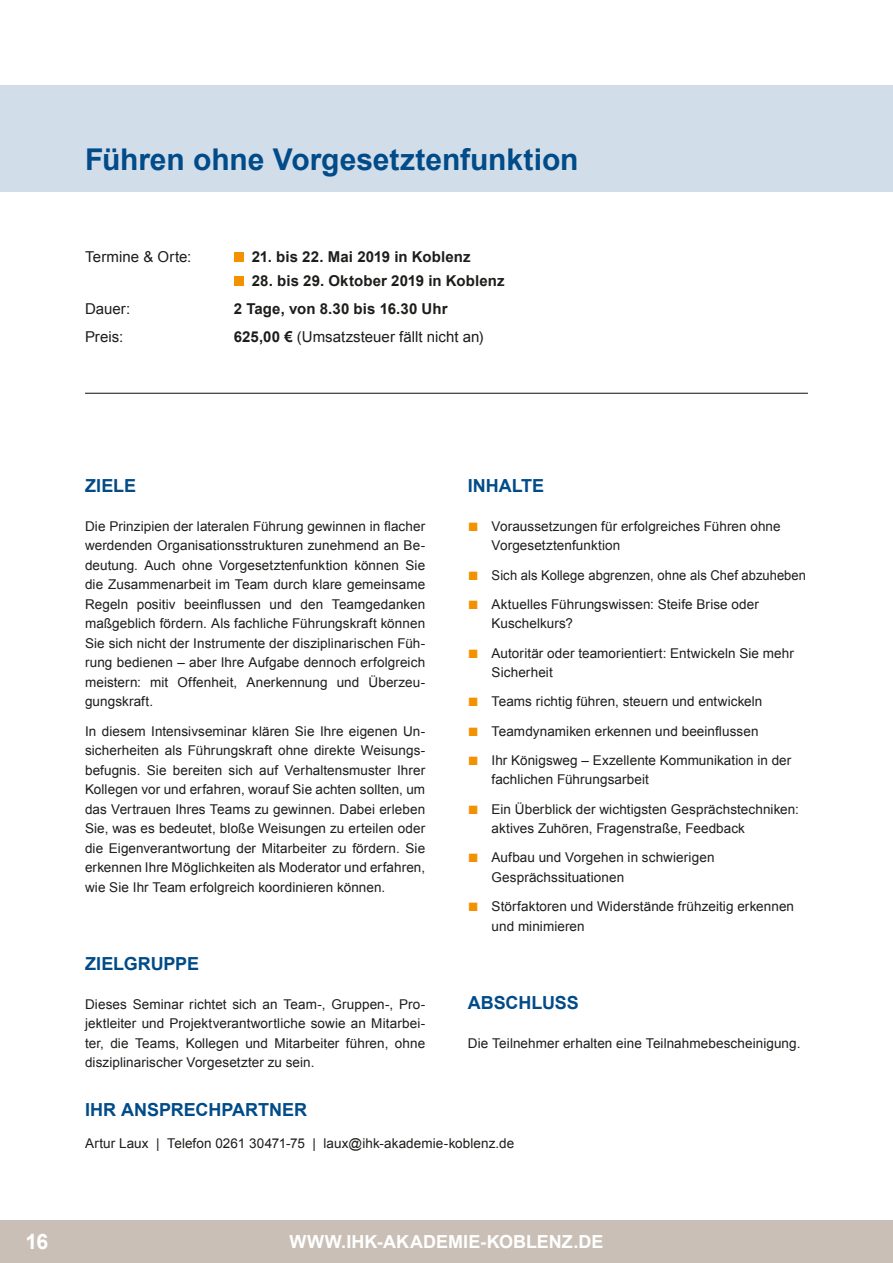
<style>
.page{position:relative;width:893px;height:1263px;background:#fff}
.page>*{position:absolute;margin:0;border:0;box-sizing:border-box;transform-origin:0 0}
.t1{font:700 30px "Arial";letter-spacing:-.005em;color:#004b88}
.t2{font:700 21.15px "Arial";color:#fff}
.t3{font:700 18px "Arial";color:#004b88}
.t4{font:700 18px "Arial";color:#fff}
.t5{font:700 15px "Arial";letter-spacing:.01em;color:#1d1d1b}
.t6{font:15px "Arial";color:#1d1d1b}
.t7{font:13.5px/19.5px "Arial";letter-spacing:.005em;color:#1d1d1b}
.t8{font:13.5px "Arial";letter-spacing:.005em;color:#1d1d1b;scale:.96 1}
.s1{font-weight:700}
.s2{font-size:18px;color:#f39200}
</style>
<div class="page">
<div style="left:0;top:1220px;width:893px;height:43px;background:#cabfb6"></div>
<div style="left:0;top:85px;width:893px;height:106px;background:#d2ddea"></div>
<hr style="left:85px;top:393px;width:723px;height:1px;background:#1d1d1b">
<div style="left:234px;top:252px;width:9px;height:10px;background:#f39200"></div>
<div style="left:234px;top:276px;width:9px;height:10px;background:#f39200"></div>
<h1 class="t1" style="left:85px;top:140px;width:495px">Führen ohne Vorgesetztenfunktion</h1>
<p class="t6" style="left:85px;top:247px;width:108px">Termine &amp; Orte:</p>
<p class="t5" style="left:252px;top:247px;width:221px">21. bis 22. Mai 2019 in Koblenz</p>
<p class="t5" style="left:252px;top:271px;width:254px">28. bis 29. Oktober 2019 in Koblenz</p>
<p class="t6" style="left:85px;top:299px;width:47px">Dauer:</p>
<p class="t5" style="left:234px;top:298px;width:215px">2 Tage, von 8.30 bis 16.30 Uhr</p>
<p class="t6" style="left:85px;top:327px;width:40px">Preis:</p>
<p class="t6" style="left:234px;top:327px;width:251px"><span class="s1">625,00 €</span> (Umsatzsteuer fällt nicht an)</p>
<h3 class="t3" style="left:85px;top:473px;width:53px">ZIELE</h3>
<p class="t7" style="left:85px;top:516px;width:342px;text-align:justify">Die Prinzipien der lateralen Führung gewinnen in flacher werdenden Organisationsstrukturen zunehmend an Be&shy;deutung. Auch ohne Vorgesetztenfunktion können Sie die Zusammenarbeit im Team durch klare gemeinsame Regeln positiv beeinflussen und den Teamgedanken maßgeblich fördern. Als fachliche Führungskraft können Sie sich nicht der Instrumente der disziplinarischen Füh&shy;rung bedienen – aber Ihre Aufgabe dennoch erfolgreich meistern: mit Offenheit, Anerkennung und Überzeu&shy;gungskraft.</p>
<p class="t7" style="left:85px;top:721px;width:342px;text-align:justify">In diesem Intensivseminar klären Sie Ihre eigenen Un&shy;sicherheiten als Führungskraft ohne direkte Weisungs&shy;befugnis. Sie bereiten sich auf Verhaltensmuster Ihrer Kollegen vor und erfahren, worauf Sie achten sollten, um das Vertrauen Ihres Teams zu gewinnen. Dabei erleben Sie, was es bedeutet, bloße Weisungen zu erteilen oder die Eigenverantwortung der Mitarbeiter zu fördern. Sie erkennen Ihre Möglichkeiten als Moderator und erfahren, wie Sie Ihr Team erfolgreich koordinieren können.</p>
<h3 class="t3" style="left:85px;top:951px;width:115px">ZIELGRUPPE</h3>
<p class="t7" style="left:85px;top:994px;width:342px;text-align:justify">Dieses Seminar richtet sich an Team-, Gruppen-, Pro&shy;jektleiter und Projektverantwortliche sowie an Mitarbei&shy;ter, die Teams, Kollegen und Mitarbeiter führen, ohne disziplinarischer Vorgesetzter zu sein.</p>
<h3 class="t3" style="left:468px;top:473px;width:78px">INHALTE</h3>
<p class="t7" style="left:492px;top:516px;width:291px;text-indent:-24px"><span class="s2">■</span> Voraussetzungen für erfolgreiches Führen ohne<br>Vorgesetztenfunktion</p>
<p class="t8" style="left:468px;top:566px;width:354px"><span class="s2">■</span> Sich als Kollege abgrenzen, ohne als Chef abzuheben</p>
<p class="t7" style="left:492px;top:594px;width:269px;text-indent:-24px"><span class="s2">■</span> Aktuelles Führungswissen: Steife Brise oder<br>Kuschelkurs?</p>
<p class="t7" style="left:492px;top:643px;width:304px;text-indent:-24px"><span class="s2">■</span> Autoritär oder teamorientiert: Entwickeln Sie mehr<br>Sicherheit</p>
<p class="t7" style="left:468px;top:692px;width:296px"><span class="s2">■</span> Teams richtig führen, steuern und entwickeln</p>
<p class="t7" style="left:468px;top:721px;width:292px"><span class="s2">■</span> Teamdynamiken erkennen und beeinflussen</p>
<p class="t7" style="left:492px;top:750px;width:301px;text-indent:-24px"><span class="s2">■</span> Ihr Königsweg – Exzellente Kommunikation in der fachlichen Führungsarbeit</p>
<p class="t7" style="left:492px;top:799px;width:309px;text-indent:-24px"><span class="s2">■</span> Ein Überblick der wichtigsten Gesprächstechniken: aktives Zuhören, Fragenstraße, Feedback</p>
<p class="t7" style="left:492px;top:848px;width:224px;text-indent:-24px"><span class="s2">■</span> Aufbau und Vorgehen in schwierigen<br>Gesprächssituationen</p>
<p class="t7" style="left:492px;top:897px;width:304px;text-indent:-24px"><span class="s2">■</span> Störfaktoren und Widerstände frühzeitig erkennen und minimieren</p>
<h3 class="t3" style="left:468px;top:990px;width:113px">ABSCHLUSS</h3>
<p class="t7" style="left:468px;top:1033px;width:334px">Die Teilnehmer erhalten eine Teilnahmebescheinigung.</p>
<h3 class="t3" style="left:85px;top:1097px;width:224px">IHR ANSPRECHPARTNER</h3>
<p class="t7" style="left:85px;top:1134px;width:431px">Artur Laux | Telefon 0261 30471-75 | laux@ihk-akademie-koblenz.de</p>
<h2 class="t2" style="left:26px;top:1228px;width:24px">16</h2>
<h3 class="t4" style="left:289px;top:1230px;width:315px">WWW.IHK-AKADEMIE-KOBLENZ.DE</h3>
</div>
